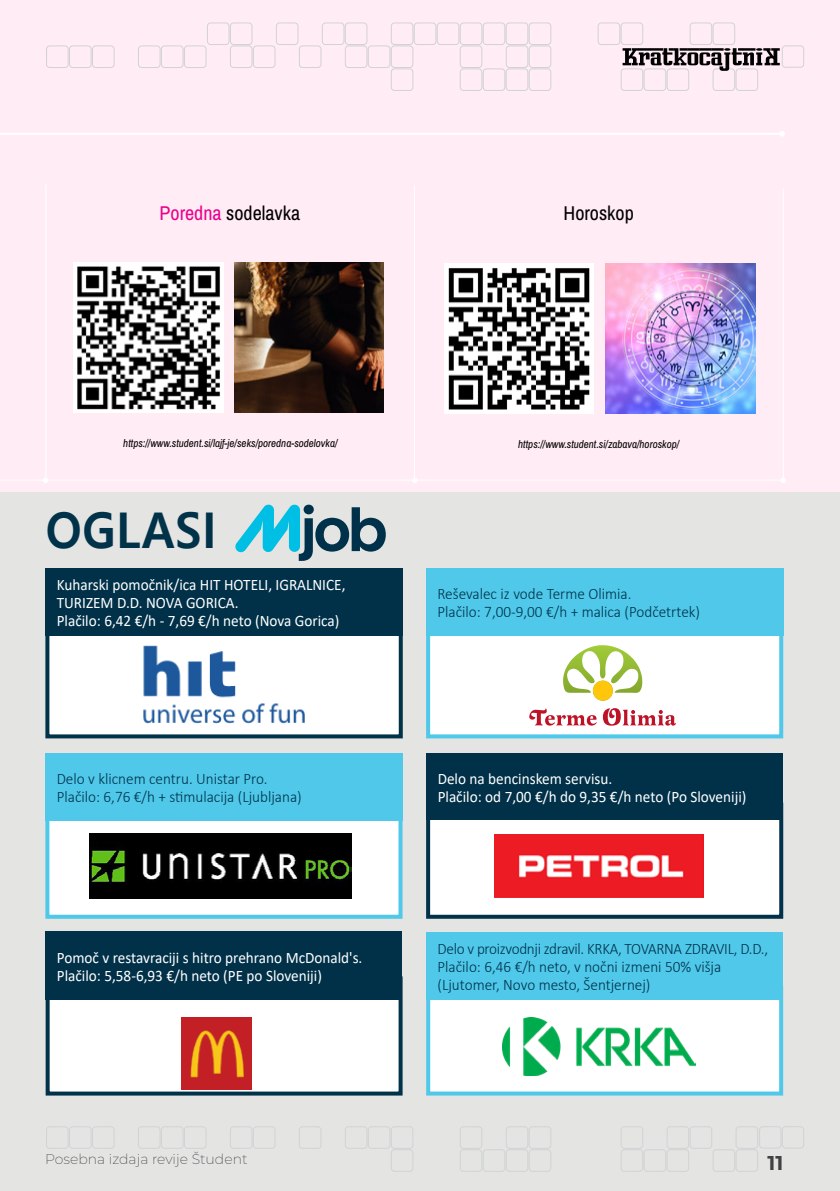
<style>
.page{position:relative;width:840px;height:1191px;background:#fff}
.page>*{position:absolute;margin:0;border:0;box-sizing:border-box;transform-origin:0 0}
.t1{font:700 49.2px "Malgun Gothic";letter-spacing:.01em;color:#003249;scale:.95 1}
.t2{font:20px "Archivo Narrow";color:#000}
.t3{font:700 20px "Montserrat";color:#414042}
.t4{font:300 16px/18px "Calibri";color:#00314a;scale:.95 1}
.t5{font:16px/18px "Calibri";color:#fff;scale:.95 1}
.t6{font:200 14px "Montserrat";color:#414042}
.t7{font:italic 11px "Archivo Narrow";color:#000}
.s1{color:#ec008c}
</style>
<div class="page">
<div style="left:0;top:0;width:839px;height:492px;background:#ffecf4"></div>
<div style="left:0;top:492px;width:839px;height:699px;background:#e4e4e3"></div>
<svg style="left:45px;top:22px;width:713px;height:69px;background:#fbeaf1"></svg>
<div style="left:781px;top:45px;width:22px;height:23px;border:1px solid #d1d3d4;border-radius:3px"></div>
<svg style="left:46px;top:1126px;width:758px;height:46px"></svg>
<svg style="left:622px;top:48px;width:157px;height:23px;background:#8a8085"></svg>
<div style="left:46px;top:976px;width:356px;height:119px;background:#fff;border:4px solid #003249"></div>
<div style="left:426px;top:986px;width:356px;height:109px;background:#fff;border:4px solid #4fc8e9"></div>
<div style="left:426px;top:802px;width:356px;height:116px;background:#fff;border:4px solid #003249"></div>
<div style="left:45px;top:802px;width:357px;height:116px;background:#fff;border:4px solid #4fc8e9"></div>
<div style="left:426px;top:618px;width:356px;height:120px;background:#fff;border:4px solid #4fc8e9"></div>
<div style="left:426px;top:753px;width:356px;height:67px;background:#003149"></div>
<div style="left:45px;top:931px;width:357px;height:69px;background:#003149"></div>
<div style="left:426px;top:568px;width:356px;height:68px;background:#4fc8e9"></div>
<div style="left:426px;top:932px;width:356px;height:68px;background:#4fc8e9"></div>
<div style="left:45px;top:753px;width:357px;height:67px;background:#4fc8e9"></div>
<svg style="left:235px;top:504px;width:150px;height:57px"></svg>
<div style="left:45px;top:625px;width:357px;height:113px;background:#fff;border:4px solid #003249"></div>
<div style="left:45px;top:568px;width:357px;height:68px;background:#003149"></div>
<hr style="left:0;top:479px;width:782px;height:1px;background:#fff">
<svg style="left:412px;top:477px;width:5px;height:6px"></svg>
<svg style="left:43px;top:477px;width:5px;height:6px"></svg>
<svg style="left:780px;top:477px;width:5px;height:6px"></svg>
<hr style="left:414px;top:185px;width:1px;height:295px;background:#fff">
<hr style="left:782px;top:188px;width:1px;height:293px;background:#fff">
<hr style="left:45px;top:184px;width:1px;height:295px;background:#fff">
<hr style="left:0;top:133px;width:782px;height:2px;background:#fff">
<svg style="left:778px;top:131px;width:6px;height:6px"></svg>
<img style="left:73px;top:262px;width:150px;height:150px">
<img style="left:234px;top:262px;width:150px;height:150px">
<img style="left:444px;top:264px;width:149px;height:149px">
<img style="left:605px;top:264px;width:149px;height:149px">
<img style="left:182px;top:1017px;width:70px;height:73px">
<img style="left:143px;top:645px;width:162px;height:79px">
<img style="left:89px;top:833px;width:262px;height:66px">
<img style="left:494px;top:834px;width:208px;height:63px">
<img style="left:502px;top:1017px;width:193px;height:58px">
<svg style="left:563px;top:645px;width:79px;height:55px"></svg>
<svg style="left:529px;top:708px;width:146px;height:17px"></svg>
<p class="t2" style="left:159px;top:201px;width:142px"><span class="s1">Poredna</span> sodelavka</p>
<p class="t2" style="left:563px;top:201px;width:72px">Horoskop</p>
<p class="t7" style="left:123px;top:437px;width:215px">https://www.student.si/lajf-je/seks/poredna-sodelovka/</p>
<p class="t7" style="left:518px;top:438px;width:162px">https://www.student.si/zabava/horoskop/</p>
<h1 class="t1" style="left:45px;top:501px;width:182px">OGLASI</h1>
<p class="t5" style="left:57px;top:575px;width:305px">Kuharski pomočnik/ica HIT HOTELI, IGRALNICE,<br>TURIZEM D.D. NOVA GORICA.<br>Plačilo: 6,42 €/h - 7,69 €/h neto (Nova Gorica)</p>
<p class="t4" style="left:57px;top:769px;width:259px">Delo v klicnem centru. Unistar Pro.<br>Plačilo: 6,76 €/h + stimulacija (Ljubljana)</p>
<p class="t5" style="left:57px;top:948px;width:323px">Pomoč v restavraciji s hitro prehrano McDonald's.<br>Plačilo: 5,58-6,93 €/h neto (PE po Sloveniji)</p>
<p class="t6" style="left:45px;top:1150px;width:204px">Posebna izdaja revije Študent</p>
<p class="t4" style="left:437px;top:585px;width:278px">Reševalec iz vode Terme Olimia.<br>Plačilo: 7,00-9,00 €/h + malica (Podčetrtek)</p>
<p class="t5" style="left:437px;top:769px;width:326px">Delo na bencinskem servisu.<br>Plačilo: od 7,00 €/h do 9,35 €/h neto (Po Sloveniji)</p>
<p class="t4" style="left:437px;top:939px;width:349px">Delo v proizvodnji zdravil. KRKA, TOVARNA ZDRAVIL, D.D.,<br>Plačilo: 6,46 €/h neto, v nočni izmeni 50% višja (Ljutomer, Novo mesto, Šentjernej)</p>
<p class="t3" style="left:767px;top:1148px;width:17px">11</p>
</div>
